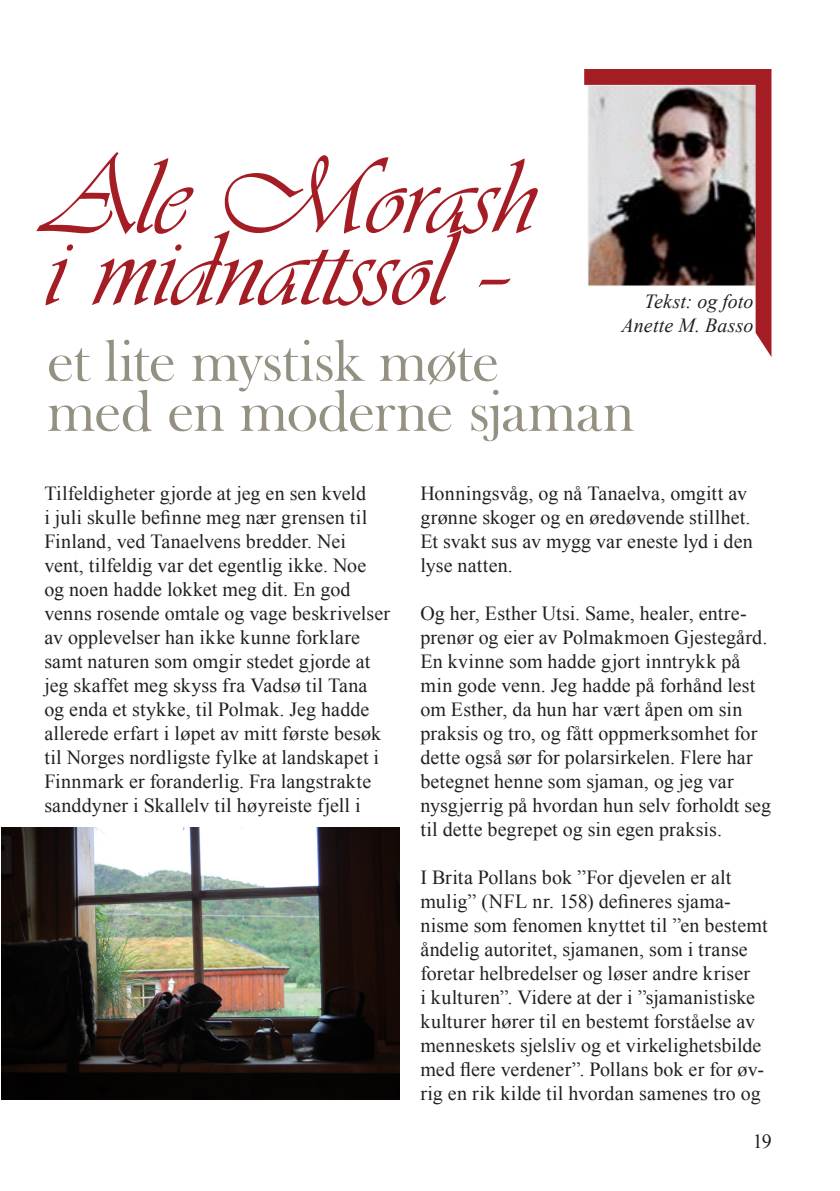
<style>
.page{position:relative;width:840px;height:1191px;background:#fff}
.page>*{position:absolute;margin:0;border:0;box-sizing:border-box;transform-origin:0 0}
._01_Undertittel{font:112px "Vivaldii";letter-spacing:-.005em;color:#a51d24}
._01_Undertittel-2{font:60px "Bask Old Face";letter-spacing:-.01em;color:#949082}
._01_Brødtekst{font:20px/24px "Times New Roman";letter-spacing:.005em;color:#231f20}
._01_Bildetekst{font:italic 20px "Times New Roman";letter-spacing:.005em;color:#231f20}
</style>
<div class="page">
<img style="left:1px;top:827px;width:398px;height:272px">
<svg style="left:584px;top:69px;width:187px;height:287px"></svg>
<p class="_01_Undertittel" style="left:44px;top:132px;width:492px">Ale Morash</p>
<p class="_01_Undertittel" style="left:44px;top:204px;width:467px">i midnattssol –</p>
<p class="_01_Undertittel-2" style="left:47px;top:328px;width:453px">et lite mystisk møte</p>
<p class="_01_Undertittel-2" style="left:47px;top:378px;width:588px">med en moderne sjaman</p>
<p class="_01_Bildetekst" style="left:644px;top:288px;width:111px">Tekst: og foto</p>
<p class="_01_Bildetekst" style="left:621px;top:312px;width:133px">Anette M. Basso</p>
<p class="_01_Brødtekst" style="left:44px;top:481px;width:347px">Tilfeldigheter gjorde at jeg en sen kveld<br>i juli skulle befinne meg nær grensen til Finland, ved Tanaelvens bredder. Nei vent, tilfeldig var det egentlig ikke. Noe og noen hadde lokket meg dit. En god venns rosende omtale og vage beskrivelser av opplevelser han ikke kunne forklare samt naturen som omgir stedet gjorde at jeg skaffet meg skyss fra Vadsø til Tana og enda et stykke, til Polmak. Jeg hadde allerede erfart i løpet av mitt første besøk til Norges nordligste fylke at landskapet i Finnmark er foranderlig. Fra langstrakte sanddyner i Skallelv til høyreiste fjell i</p>
<p class="_01_Brødtekst" style="left:420px;top:481px;width:334px">Honningsvåg, og nå Tanaelva, omgitt av grønne skoger og en øredøvende stillhet.<br>Et svakt sus av mygg var eneste lyd i den lyse natten.</p>
<p class="_01_Brødtekst" style="left:420px;top:601px;width:352px">Og her, Esther Utsi. Same, healer, entre&shy;prenør og eier av Polmakmoen Gjestegård.<br>En kvinne som hadde gjort inntrykk på min gode venn. Jeg hadde på forhånd lest om Esther, da hun har vært åpen om sin praksis og tro, og fått oppmerksomhet for dette også sør for polarsirkelen. Flere har betegnet henne som sjaman, og jeg var nysgjerrig på hvordan hun selv forholdt seg til dette begrepet og sin egen praksis.</p>
<p class="_01_Brødtekst" style="left:420px;top:865px;width:348px">I Brita Pollans bok ”For djevelen er alt mulig” (NFL nr. 158) defineres sjama&shy;nisme som fenomen knyttet til ”en bestemt åndelig autoritet, sjamanen, som i transe foretar helbredelser og løser andre kriser<br>i kulturen”. Videre at der i ”sjamanistiske kulturer hører til en bestemt forståelse av menneskets sjelsliv og et virkelighetsbilde med flere verdener”. Pollans bok er for øv&shy;rig en rik kilde til hvordan samenes tro og</p>
<p class="_01_Brødtekst" style="left:752px;top:1129px;width:21px">19</p>
</div>
